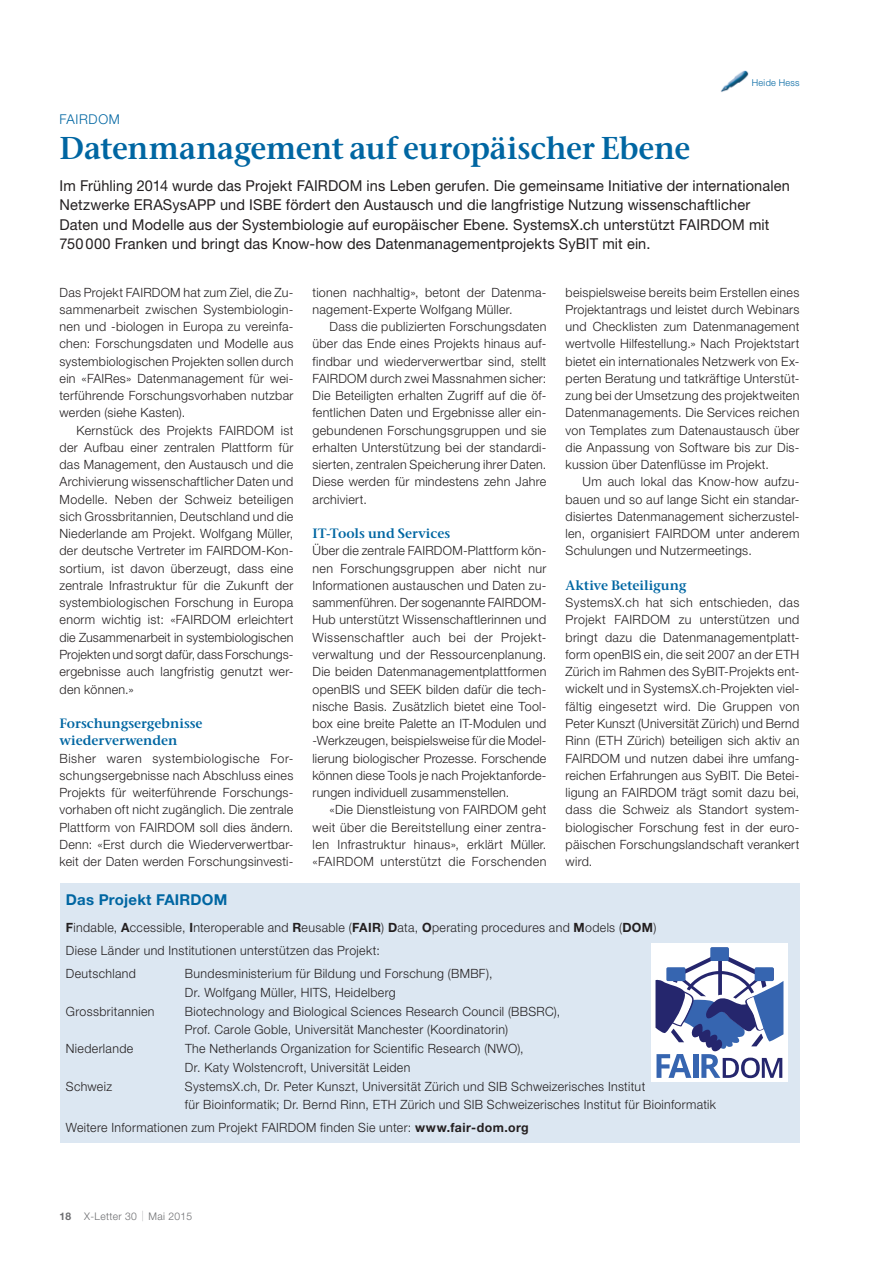
<style>
.page{position:relative;width:893px;height:1263px;background:#fff}
.page>*{position:absolute;margin:0;border:0;box-sizing:border-box;transform-origin:0 0}
.t1{font:600 31.5px "Stone Ser ITC Std";letter-spacing:-.005em;color:#0066a2}
.t2{font:15px/19.5px "Helvetica Neue LT Std";letter-spacing:.01em;color:#231f20}
.t3{font:700 15px "Helvetica Neue LT Std";letter-spacing:.015em;color:#0066a2}
.t4{font:600 13.5px/17.2px "Stone Ser ITC Std";color:#0066a2}
.t5{font:300 13.5px "Helvetica Neue LT Std";letter-spacing:.05em;color:#0066a2}
.t6{font:300 12.75px/17.2px "Helvetica Neue LT Std";letter-spacing:.025em;color:#231f20;text-align:justify}
.t7{font:300 10.5px "Helvetica Neue LT Std";letter-spacing:.03em;color:#6c6d70}
.t8{font:300 9.45px "Helvetica Neue LT Std";letter-spacing:.035em;color:#0066a2}
.s1{font-weight:700}
.s2{color:#87898c}
</style>
<div class="page">
<img style="left:720px;top:71px;width:29px;height:21px">
<div style="left:60px;top:883px;width:739px;height:260px;background:#dce7f2"></div>
<div style="left:652px;top:944px;width:136px;height:138px;background:#fff"></div>
<svg style="left:710px;top:947px;width:19px;height:14px"></svg>
<svg style="left:655px;top:948px;width:128px;height:130px"></svg>
<p class="t8" style="left:752px;top:79px;width:49px">Heide Hess</p>
<p class="t5" style="left:60px;top:114px;width:62px">FAIRDOM</p>
<h1 class="t1" style="left:60px;top:136px;width:632px">Datenmanagement auf europäischer Ebene</h1>
<p class="t2" style="left:60px;top:177px;width:732px">Im Frühling 2014 wurde das Projekt FAIRDOM ins Leben gerufen. Die gemeinsame Initiative der internationalen Netzwerke ERASysAPP und ISBE fördert den Austausch und die langfristige Nutzung wissenschaftlicher Daten und Modelle aus der Systembiologie auf europäischer Ebene. SystemsX.ch unterstützt FAIRDOM mit 750 000 Franken und bringt das Know-how des Datenmanagementprojekts SyBIT mit ein.</p>
<p class="t6" style="left:60px;top:285px;width:235px">Das Projekt FAIRDOM hat zum Ziel, die Zu&shy;sammenarbeit zwischen Systembiologin&shy;nen und -biologen in Europa zu vereinfa&shy;chen: Forschungsdaten und Modelle aus systembiologischen Projekten sollen durch ein «FAIRes» Datenmanagement für wei&shy;terführende Forschungsvorhaben nutzbar werden (siehe Kasten).</p>
<p class="t6" style="left:60px;top:423px;width:235px;text-indent:17px">Kernstück des Projekts FAIRDOM ist der Aufbau einer zentralen Plattform für das Management, den Austausch und die Archivierung wissenschaftlicher Daten und Modelle. Neben der Schweiz beteiligen sich Grossbritannien, Deutschland und die Niederlande am Projekt. Wolfgang Müller, der deutsche Vertreter im FAIRDOM-Kon&shy;sortium, ist davon überzeugt, dass eine zentrale Infrastruktur für die Zukunft der systembiologischen Forschung in Europa enorm wichtig ist: «FAIRDOM erleichtert die Zusammenarbeit in systembiologischen Projekten und sorgt dafür, dass Forschungs&shy;ergebnisse auch langfristig genutzt wer&shy;den können.»</p>
<p class="t4" style="left:60px;top:716px;width:145px">Forschungsergebnisse wiederverwenden</p>
<p class="t6" style="left:60px;top:750px;width:235px">Bisher waren systembiologische For&shy;schungsergebnisse nach Abschluss eines Projekts für weiterführende Forschungs&shy;vorhaben oft nicht zugänglich. Die zentrale Plattform von FAIRDOM soll dies ändern.<br>Denn: «Erst durch die Wiederverwertbar&shy;keit der Daten werden Forschungsinvesti-</p>
<p class="t6" style="left:566px;top:285px;width:235px">beispielsweise bereits beim Erstellen eines Projektantrags und leistet durch Web inars und Checklisten zum Datenmanagement wertvolle Hilfestellung.» Nach Projektstart bietet ein internationales Netzwerk von Ex&shy;perten Beratung und tat kräftige Unterstüt&shy;zung bei der Umsetzung des projektweiten Datenmanagements. Die Services reichen von Templates zum Datenaustausch über die Anpassung von Software bis zur Dis&shy;kussion über Datenflüsse im Projekt.</p>
<p class="t6" style="left:566px;top:474px;width:235px;text-indent:17px">Um auch lokal das Know-how aufzu&shy;bauen und so auf lange Sicht ein standar&shy;disiertes Datenmanagement sicherzustel&shy;len, organisiert FAIRDOM unter anderem Schulungen und Nutzer meetings.</p>
<p class="t4" style="left:566px;top:578px;width:123px">Aktive Beteiligung</p>
<p class="t6" style="left:566px;top:595px;width:235px">SystemsX.ch hat sich entschieden, das Projekt FAIRDOM zu unterstützen und bringt dazu die Datenmanagementplatt&shy;form openBIS ein, die seit 2007 an der ETH Zürich im Rahmen des SyBIT-Projekts ent&shy;wickelt und in SystemsX.ch-Projekten viel&shy;fältig eingesetzt wird. Die Gruppen von Peter Kunszt (Universität Zürich) und Bernd Rinn (ETH Zürich) beteiligen sich aktiv an FAIRDOM und nutzen dabei ihre umfang&shy;reichen Erfahrungen aus SyBIT. Die Betei&shy;ligung an FAIRDOM trägt somit dazu bei, dass die Schweiz als Standort system&shy;biologischer Forschung fest in der euro&shy;päischen Forschungslandschaft verankert wird.</p>
<p class="t6" style="left:313px;top:285px;width:235px">tionen nachhaltig», betont der Datenma&shy;nagement-Experte Wolfgang Müller.</p>
<p class="t6" style="left:313px;top:319px;width:235px;text-indent:17px">Dass die publizierten Forschungsdaten über das Ende eines Projekts hinaus auf&shy;findbar und wiederverwertbar sind, stellt FAIRDOM durch zwei Massnahmen sicher:<br>Die Beteiligten erhalten Zugriff auf die öf&shy;fentlichen Daten und Ergebnisse aller ein&shy;gebundenen Forschungsgruppen und sie erhalten Unterstützung bei der standardi&shy;sierten, zentralen Speicherung ihrer Daten.<br>Diese werden für mindestens zehn Jahre archiviert.</p>
<p class="t4" style="left:313px;top:526px;width:139px">IT-Tools und Services</p>
<p class="t6" style="left:313px;top:543px;width:235px">Über die zentrale FAIRDOM-Plattform kön&shy;nen Forschungsgruppen aber nicht nur Informationen austauschen und Daten zu&shy;sammenführen. Der sogenannte FAIRDOM-Hub unterstützt Wissenschaftlerinnen und Wissenschaftler auch bei der Projekt&shy;verwaltung und der Ressourcenplanung.<br>Die beiden Datenmanagementplattformen openBIS und SEEK bilden dafür die tech&shy;nische Basis. Zusätzlich bietet eine Tool&shy;box eine breite Palette an IT-Modulen und -Werkzeugen, beispielsweise für die Model&shy;lierung biologischer Prozesse. Forschende können diese Tools je nach Projektanforde&shy;rungen individuell zusammenstellen.</p>
<p class="t6" style="left:313px;top:802px;width:235px;text-indent:17px">«Die Dienstleistung von FAIRDOM geht weit über die Bereitstellung einer zentra&shy;len Infrastruktur hinaus», erklärt Müller. «FAIRDOM unterstützt die Forschen den</p>
<p class="t3" style="left:66px;top:894px;width:163px">Das Projekt FAIRDOM</p>
<p class="t6" style="left:66px;top:917px;width:592px;line-height:23px;text-align:left"><span class="s1">F</span>indable, <span class="s1">A</span>ccessible, <span class="s1">I</span>nteroperable and <span class="s1">R</span>eusable (<span class="s1">FAIR</span>) <span class="s1">D</span>ata, <span class="s1">O</span>perating procedures and <span class="s1">M</span>odels (<span class="s1">DOM</span>)<br>Diese Länder und Institutionen unterstützen das Projekt:<br>Deutschland</p>
<p class="t6" style="left:185px;top:965px;width:309px;line-height:18.8px">Bundesministerium für Bildung und Forschung (BMBF),<br>Dr. Wolfgang Müller, HITS, Heidelberg</p>
<p class="t6" style="left:66px;top:1003px;width:90px">Grossbritannien</p>
<p class="t6" style="left:185px;top:1003px;width:377px;line-height:18.8px">Biotechnology and Biological Sciences Research Council (BBSRC),<br>Prof. Carole Goble, Universität Manchester (Koordinatorin)</p>
<p class="t6" style="left:66px;top:1041px;width:69px">Niederlande</p>
<p class="t6" style="left:185px;top:1040px;width:340px;line-height:18.8px">The Netherlands Organization for Scientific Research (NWO),<br>Dr. Katy Wolstencroft, Universität Leiden</p>
<p class="t6" style="left:66px;top:1078px;width:48px">Schweiz</p>
<p class="t6" style="left:185px;top:1078px;width:532px;line-height:18.8px">SystemsX.ch, Dr. Peter Kunszt, Universität Zürich und SIB Schweizerisches Institut<br>für Bioinformatik; Dr. Bernd Rinn, ETH Zürich und SIB Schweizerisches Institut für Bioinformatik</p>
<p class="t6" style="left:66px;top:1120px;width:464px">Weitere Informationen zum Projekt FAIRDOM finden Sie unter: <span class="s1">www.fair-dom.org</span></p>
<p class="t7" style="left:60px;top:1212px;width:134px"><span class="s1">18</span> X-Letter 30 <span class="s2">|</span> Mai 2015</p>
</div>
